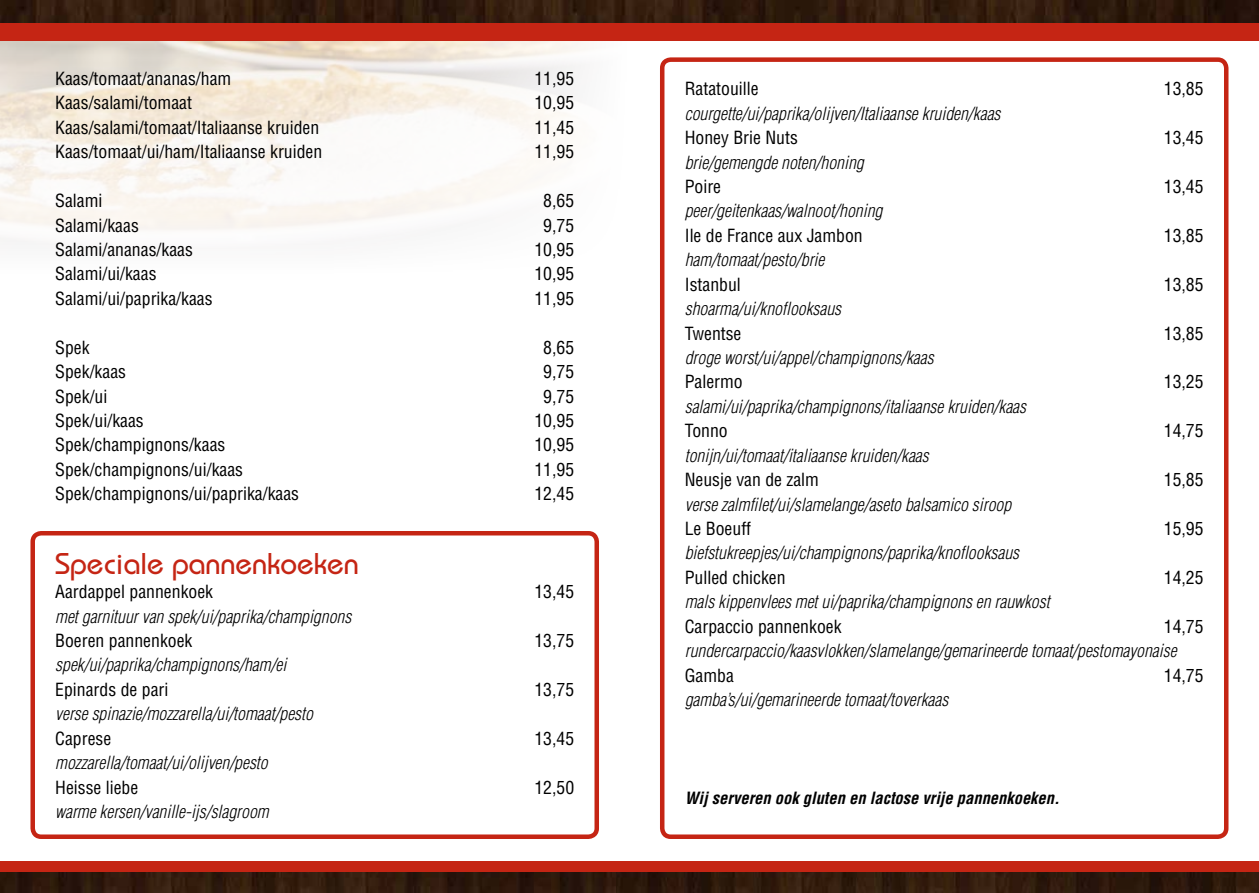
<style>
.page{position:relative;width:1259px;height:893px;background:#fff}
.page>*{position:absolute;margin:0;border:0;box-sizing:border-box;transform-origin:0 0}
.t1{font:500 30px "Bauhaus Std";color:#c52514}
.t2{font:italic 300 condensed 17.7px "Helvetica LT Std";color:#000}
.t3{font:condensed 17.7px "Helvetica LT Std";color:#000}
.t4{font:italic 700 condensed 16.5px "Helvetica LT Std";color:#000}
</style>
<div class="page">
<div style="left:30px;top:531px;width:569px;height:308px;border:4px solid #c52514;border-radius:9px"></div>
<div style="left:660px;top:57px;width:568px;height:782px;border:4px solid #c52514;border-radius:9px"></div>
<div style="left:0;top:23px;width:1259px;height:18px;background:#c52514"></div>
<img style="left:0;top:0;width:1259px;height:23px">
<div style="left:0;top:862px;width:1259px;height:31px;background:#c52514"></div>
<img style="left:0;top:873px;width:617px;height:20px">
<img style="left:617px;top:873px;width:642px;height:20px">
<p class="t3" style="left:55px;top:67px;width:177px">Kaas/tomaat/ananas/ham</p>
<p class="t3" style="left:534px;top:67px;width:41px">11,95</p>
<p class="t3" style="left:55px;top:92px;width:138px">Kaas/salami/tomaat</p>
<p class="t3" style="left:534px;top:92px;width:41px">10,95</p>
<p class="t3" style="left:55px;top:116px;width:265px">Kaas/salami/tomaat/Italiaanse kruiden</p>
<p class="t3" style="left:534px;top:116px;width:41px">11,45</p>
<p class="t3" style="left:55px;top:141px;width:268px">Kaas/tomaat/ui/ham/Italiaanse kruiden</p>
<p class="t3" style="left:534px;top:141px;width:41px">11,95</p>
<p class="t3" style="left:55px;top:190px;width:49px">Salami</p>
<p class="t3" style="left:543px;top:190px;width:32px">8,65</p>
<p class="t3" style="left:55px;top:214px;width:85px">Salami/kaas</p>
<p class="t3" style="left:543px;top:214px;width:32px">9,75</p>
<p class="t3" style="left:55px;top:238px;width:139px">Salami/ananas/kaas</p>
<p class="t3" style="left:534px;top:238px;width:41px">10,95</p>
<p class="t3" style="left:55px;top:263px;width:103px">Salami/ui/kaas</p>
<p class="t3" style="left:534px;top:263px;width:41px">10,95</p>
<p class="t3" style="left:55px;top:287px;width:159px">Salami/ui/paprika/kaas</p>
<p class="t3" style="left:534px;top:287px;width:41px">11,95</p>
<p class="t3" style="left:55px;top:336px;width:36px">Spek</p>
<p class="t3" style="left:543px;top:336px;width:32px">8,65</p>
<p class="t3" style="left:55px;top:361px;width:72px">Spek/kaas</p>
<p class="t3" style="left:543px;top:361px;width:32px">9,75</p>
<p class="t3" style="left:55px;top:385px;width:54px">Spek/ui</p>
<p class="t3" style="left:543px;top:385px;width:32px">9,75</p>
<p class="t3" style="left:55px;top:409px;width:90px">Spek/ui/kaas</p>
<p class="t3" style="left:534px;top:409px;width:41px">10,95</p>
<p class="t3" style="left:55px;top:434px;width:172px">Spek/champignons/kaas</p>
<p class="t3" style="left:534px;top:434px;width:41px">10,95</p>
<p class="t3" style="left:55px;top:458px;width:189px">Spek/champignons/ui/kaas</p>
<p class="t3" style="left:534px;top:458px;width:41px">11,95</p>
<p class="t3" style="left:55px;top:483px;width:245px">Spek/champignons/ui/paprika/kaas</p>
<p class="t3" style="left:534px;top:483px;width:41px">12,45</p>
<h1 class="t1" style="left:55px;top:545px;width:305px">Speciale pannenkoeken</h1>
<p class="t3" style="left:55px;top:581px;width:159px">Aardappel pannenkoek</p>
<p class="t3" style="left:534px;top:581px;width:41px">13,45</p>
<p class="t2" style="left:55px;top:605px;width:297px">met garnituur van spek/ui/paprika/champignons</p>
<p class="t3" style="left:55px;top:629px;width:139px">Boeren pannenkoek</p>
<p class="t3" style="left:534px;top:629px;width:41px">13,75</p>
<p class="t2" style="left:55px;top:654px;width:233px">spek/ui/paprika/champignons/ham/ei</p>
<p class="t3" style="left:55px;top:678px;width:115px">Epinards de pari</p>
<p class="t3" style="left:534px;top:678px;width:41px">13,75</p>
<p class="t2" style="left:55px;top:703px;width:259px">verse spinazie/mozzarella/ui/tomaat/pesto</p>
<p class="t3" style="left:55px;top:727px;width:58px">Caprese</p>
<p class="t3" style="left:534px;top:727px;width:41px">13,45</p>
<p class="t2" style="left:55px;top:752px;width:214px">mozzarella/tomaat/ui/olijven/pesto</p>
<p class="t3" style="left:55px;top:776px;width:85px">Heisse liebe</p>
<p class="t3" style="left:534px;top:776px;width:41px">12,50</p>
<p class="t2" style="left:55px;top:800px;width:215px">warme kersen/vanille-ijs/slagroom</p>
<p class="t3" style="left:685px;top:78px;width:75px">Ratatouille</p>
<p class="t3" style="left:1163px;top:78px;width:41px">13,85</p>
<p class="t2" style="left:685px;top:102px;width:317px">courgette/ui/paprika/olijven/Italiaanse kruiden/kaas</p>
<p class="t3" style="left:685px;top:127px;width:115px">Honey Brie Nuts</p>
<p class="t3" style="left:1163px;top:127px;width:41px">13,45</p>
<p class="t2" style="left:685px;top:151px;width:180px">brie/gemengde noten/honing</p>
<p class="t3" style="left:685px;top:175px;width:38px">Poire</p>
<p class="t3" style="left:1163px;top:175px;width:41px">13,45</p>
<p class="t2" style="left:685px;top:200px;width:199px">peer/geitenkaas/walnoot/honing</p>
<p class="t3" style="left:685px;top:224px;width:179px">Ile de France aux Jambon</p>
<p class="t3" style="left:1163px;top:224px;width:41px">13,85</p>
<p class="t2" style="left:685px;top:249px;width:141px">ham/tomaat/pesto/brie</p>
<p class="t3" style="left:685px;top:273px;width:58px">Istanbul</p>
<p class="t3" style="left:1163px;top:273px;width:41px">13,85</p>
<p class="t2" style="left:685px;top:298px;width:158px">shoarma/ui/knoflooksaus</p>
<p class="t3" style="left:685px;top:322px;width:58px">Twentse</p>
<p class="t3" style="left:1163px;top:322px;width:41px">13,85</p>
<p class="t2" style="left:685px;top:347px;width:250px">droge worst/ui/appel/champignons/kaas</p>
<p class="t3" style="left:685px;top:371px;width:60px">Palermo</p>
<p class="t3" style="left:1163px;top:371px;width:41px">13,25</p>
<p class="t2" style="left:685px;top:395px;width:343px">salami/ui/paprika/champignons/italiaanse kruiden/kaas</p>
<p class="t3" style="left:685px;top:420px;width:44px">Tonno</p>
<p class="t3" style="left:1163px;top:420px;width:41px">14,75</p>
<p class="t2" style="left:685px;top:444px;width:245px">tonijn/ui/tomaat/italiaanse kruiden/kaas</p>
<p class="t3" style="left:685px;top:469px;width:136px">Neusje van de zalm</p>
<p class="t3" style="left:1163px;top:469px;width:41px">15,85</p>
<p class="t2" style="left:685px;top:493px;width:328px">verse zalmfilet/ui/slamelange/aseto balsamico siroop</p>
<p class="t3" style="left:685px;top:517px;width:68px">Le Boeuff</p>
<p class="t3" style="left:1163px;top:517px;width:41px">15,95</p>
<p class="t2" style="left:685px;top:542px;width:336px">biefstukreepjes/ui/champignons/paprika/knoflooksaus</p>
<p class="t3" style="left:685px;top:566px;width:102px">Pulled chicken</p>
<p class="t3" style="left:1163px;top:566px;width:41px">14,25</p>
<p class="t2" style="left:685px;top:591px;width:366px">mals kippenvlees met ui/paprika/champignons en rauwkost</p>
<p class="t3" style="left:685px;top:615px;width:158px">Carpaccio pannenkoek</p>
<p class="t3" style="left:1163px;top:615px;width:41px">14,75</p>
<p class="t2" style="left:685px;top:640px;width:493px">rundercarpaccio/kaasvlokken/slamelange/gemarineerde tomaat/pestomayonaise</p>
<p class="t3" style="left:685px;top:664px;width:51px">Gamba</p>
<p class="t3" style="left:1163px;top:664px;width:41px">14,75</p>
<p class="t2" style="left:685px;top:689px;width:265px">gamba’s/ui/gemarineerde tomaat/toverkaas</p>
<p class="t4" style="left:685px;top:788px;width:376px">Wij serveren ook gluten en lactose vrije pannenkoeken.</p>
</div>
